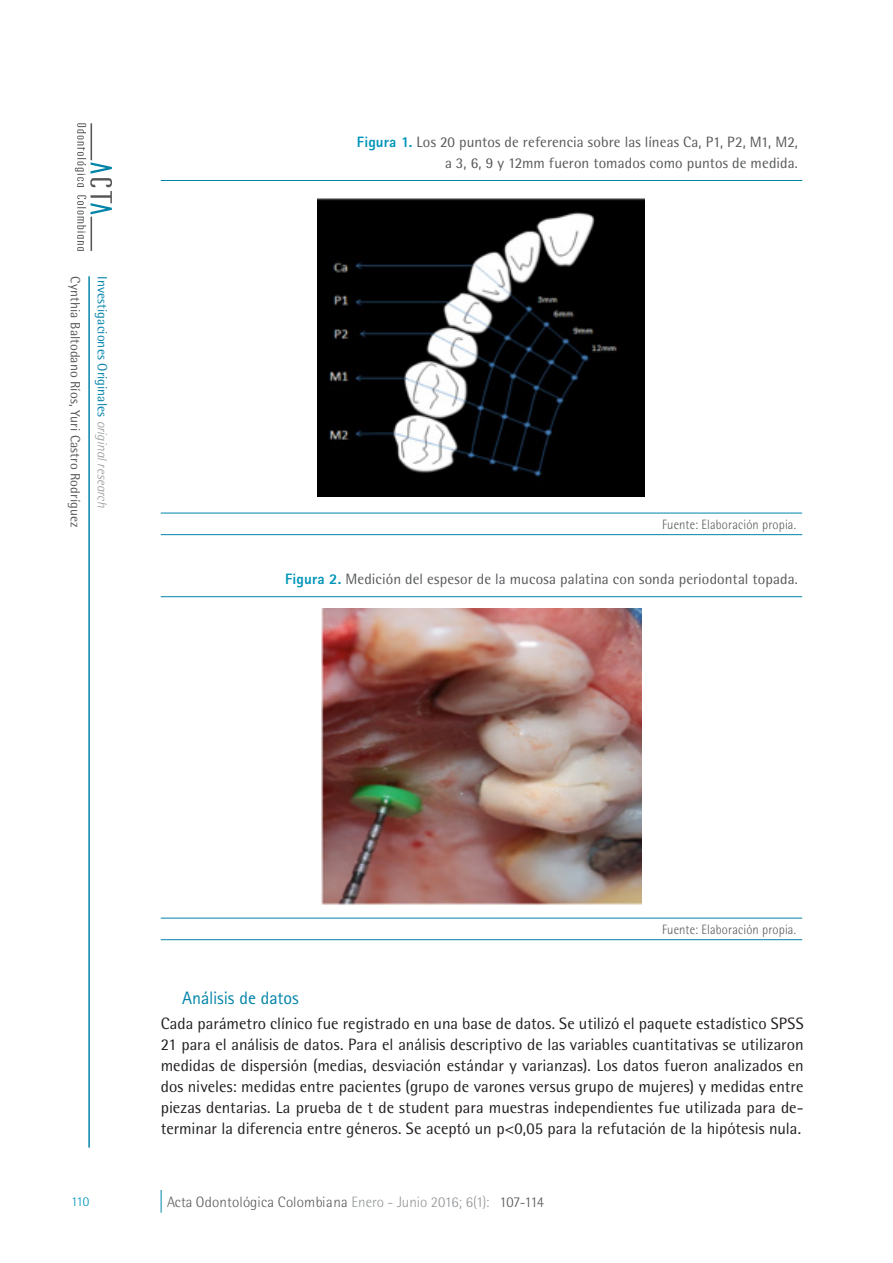
<style>
.page{position:relative;width:893px;height:1263px;background:#fff}
.page>*{position:absolute;margin:0;border:0;box-sizing:border-box;transform-origin:0 0}
.subtit-2{font:18px "Rotis Sans Serif Std";letter-spacing:-.005em;color:#0083a9}
.txt-base{font:16.5px/21px "Rotis Semi Sans Std";color:#231f20;text-align:justify}
.tab-título{font:15px/21px "Rotis Semi Sans Std";letter-spacing:.005em;color:#57585a;text-align:right}
.t1{font:300 15px "Rotis Semi Sans Std";letter-spacing:.005em;color:#57585a}
.tab-piedetabla{font:300 13.5px "Rotis Semi Sans Std";letter-spacing:.015em;color:#57585a;scale:.93 1}
.t2{font:13.5px "Rotis Semi Sans Std";letter-spacing:.005em;color:#0083a9}
.t3{font:13.5px "Rotis Semi Sans Std";letter-spacing:.005em;color:#57585a}
.t4{font:300 13.5px "Rotis Semi Sans Std";color:#0095b8}
.s1{font-weight:300;font-style:italic;color:#939598}
.s2{font-family:"Rotis Sans Serif Std";font-weight:800;color:#0095b8}
.s3{color:#939598}
</style>
<div class="page">
<svg style="left:75px;top:123px;width:37px;height:128px"></svg>
<svg style="left:161px;top:1190px;width:1px;height:23px"></svg>
<hr style="left:89px;top:276px;width:1px;height:871px;background:#0083a9">
<hr style="left:161px;top:180px;width:641px;height:1px;background:#0083a9">
<hr style="left:161px;top:513px;width:641px;height:1px;background:#0083a9">
<hr style="left:161px;top:534px;width:641px;height:1px;background:#0083a9">
<img style="left:318px;top:198px;width:327px;height:298px">
<hr style="left:161px;top:596px;width:641px;height:1px;background:#0083a9">
<hr style="left:161px;top:918px;width:641px;height:1px;background:#0083a9">
<hr style="left:161px;top:939px;width:641px;height:1px;background:#0083a9">
<img style="left:321px;top:609px;width:321px;height:296px">
<p class="t3" style="left:83px;top:276px;width:253px;rotate:90deg">Cynthia Baltodano Ríos, Yuri Castro Rodríguez</p>
<p class="t2" style="left:110px;top:276px;width:233px;rotate:90deg">Investigaciones Originales <span class="s1">original research</span></p>
<p class="tab-título" style="left:357px;top:131px;width:442px"><span class="s2">Figura 1.</span> Los 20 puntos de referencia sobre las líneas Ca, P1, P2, M1, M2, a 3, 6, 9 y 12mm fueron tomados como puntos de medida.</p>
<p class="tab-piedetabla" style="left:662px;top:516px;width:146px">Fuente: Elaboración propia.</p>
<p class="tab-título" style="left:285px;top:568px;width:514px"><span class="s2">Figura 2.</span> Medición del espesor de la mucosa palatina con sonda periodontal topada.</p>
<p class="tab-piedetabla" style="left:662px;top:921px;width:146px">Fuente: Elaboración propia.</p>
<p class="subtit-2" style="left:182px;top:987px;width:118px">Análisis de datos</p>
<p class="txt-base" style="left:161px;top:1013px;width:644px">Cada parámetro clínico fue registrado en una base de datos. Se utilizó el paquete estadístico SPSS 21 para el análisis de datos. Para el análisis descriptivo de las variables cuantitativas se utilizaron medidas de dispersión (medias, desviación estándar y varianzas). Los datos fueron analizados en dos niveles: medidas entre pacientes (grupo de varones versus grupo de mujeres) y medidas entre piezas dentarias. La prueba de t de student para muestras independientes fue utilizada para de&shy;terminar la diferencia entre géneros. Se aceptó un p&lt;0,05 para la refutación de la hipótesis nula.</p>
<p class="t4" style="left:71px;top:1194px;width:20px">110</p>
<p class="t1" style="left:167px;top:1193px;width:324px">Acta Odontológica Colombiana <span class="s3">Enero - Junio 2016; 6(1):</span></p>
<p class="t1" style="left:500px;top:1193px;width:46px">107-114</p>
</div>
